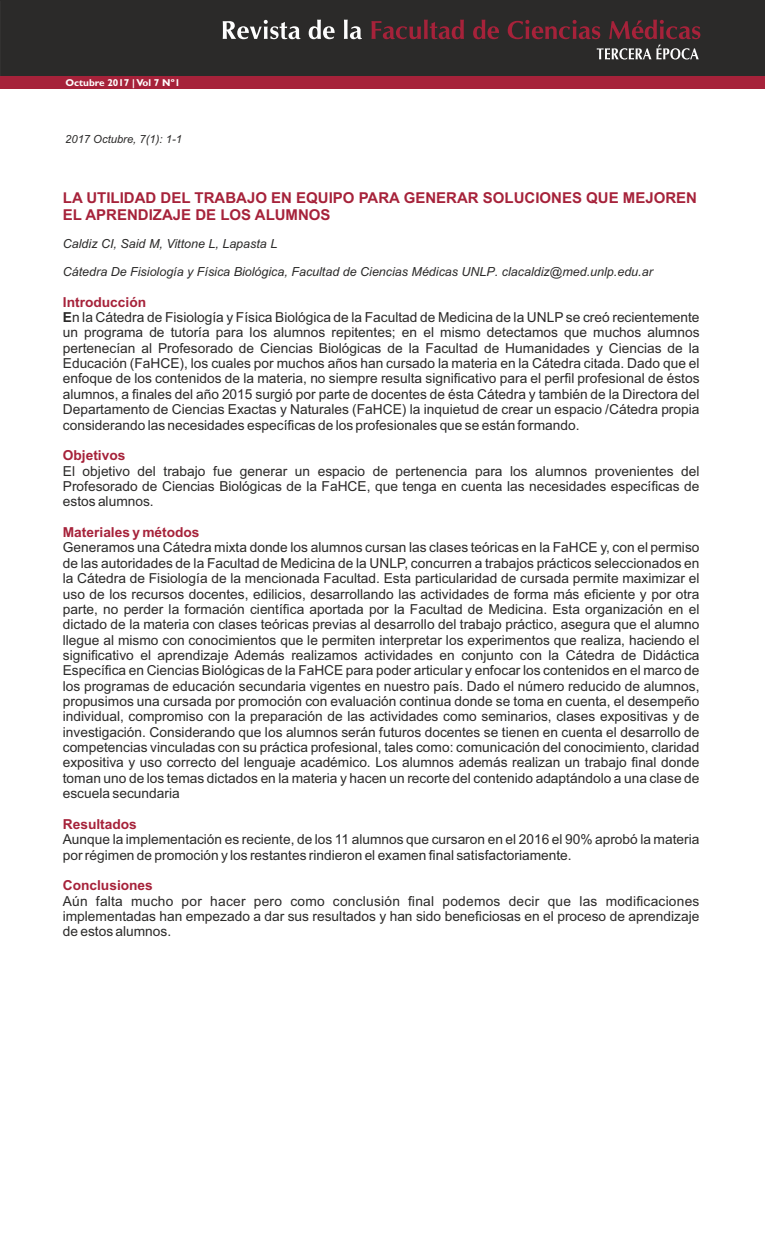
<style>
.page{position:relative;width:765px;height:1260px;background:#fff}
.page>*{position:absolute;margin:0;border:0;box-sizing:border-box;transform-origin:0 0}
.t1{font:700 15px/16.8px "Arial";color:#a6223a}
.t2{font:13.75px/15.4px "Arial";color:#2b2a29;text-align:justify}
.t3{font:700 13.75px "Arial";color:#a6223a}
.t4{font:italic 12.5px "Arial";color:#2b2a29}
.t5{font:italic 11.25px "Arial";color:#2b2a29}
.t6{font:700 10px "Gill Sans";color:#fefefe}
.s1{font-weight:700;color:#a6223a}
.s2{font-weight:700}
</style>
<div class="page">
<div style="left:0;top:0;width:765px;height:84px;background:#2b2a29"></div>
<svg style="left:223px;top:20px;width:77px;height:19px"></svg>
<svg style="left:309px;top:20px;width:53px;height:19px"></svg>
<svg style="left:371px;top:20px;width:329px;height:19px"></svg>
<svg style="left:597px;top:45px;width:102px;height:15px"></svg>
<div style="left:0;top:76px;width:765px;height:13px;background:#a6223a"></div>
<p class="t6" style="left:65px;top:79px;width:116px">Octubre 2017 | Vol 7 Nº1</p>
<p class="t5" style="left:65px;top:135px;width:118px">2017 Octubre, 7(1): 1-1</p>
<p class="t1" style="left:63px;top:191px;width:636px">LA UTILIDAD DEL TRABAJO EN EQUIPO PARA GENERAR SOLUCIONES QUE MEJOREN<br>EL APRENDIZAJE DE LOS ALUMNOS</p>
<p class="t4" style="left:63px;top:239px;width:216px">Caldiz CI, Said M, Vittone L, Lapasta L</p>
<p class="t4" style="left:63px;top:267px;width:591px">Cátedra De Fisiología y Física Biológica, Facultad de Ciencias Médicas UNLP. clacaldiz@med.unlp.edu.ar</p>
<p class="t2" style="left:63px;top:295px;width:638px;text-align:left"><span class="s1">Introducción<br></span><span class="s2">E</span>n la Cátedra de Fisiología y Física Biológica de la Facultad de Medicina de la UNLP se creó recientemente un programa de tutoría para los alumnos repitentes; en el mismo detectamos que muchos alumnos pertenecían al Profesorado de Ciencias Biológicas de la Facultad de Humanidades y Ciencias de la Educación (FaHCE), los cuales por muchos años han cursado la materia en la Cátedra citada. Dado que el enfoque de los contenidos de la materia, no siempre resulta significativo para el perfil profesional de éstos alumnos, a finales del año 2015 surgió por parte de docentes de ésta Cátedra y también de la Directora del Departamento de Ciencias Exactas y Naturales (FaHCE) la inquietud de crear un espacio /Cátedra propia considerando las necesidades específicas de los profesionales que se están formando.</p>
<p class="t3" style="left:63px;top:450px;width:64px">Objetivos</p>
<p class="t2" style="left:63px;top:464px;width:638px">El objetivo del trabajo fue generar un espacio de pertenencia para los alumnos provenientes del Profesorado de Ciencias Biológicas de la FaHCE, que tenga en cuenta las necesidades específicas de estos alumnos.</p>
<p class="t3" style="left:63px;top:527px;width:138px">Materiales y métodos</p>
<p class="t2" style="left:63px;top:541px;width:638px">Generamos una Cátedra mixta donde los alumnos cursan las clases teóricas en la FaHCE y, con el permiso de las autoridades de la Facultad de Medicina de la UNLP, concurren a trabajos prácticos seleccionados en la Cátedra de Fisiología de la mencionada Facultad. Esta particularidad de cursada permite maximizar el uso de los recursos docentes, edilicios, desarrollando las actividades de forma más eficiente y por otra parte, no perder la formación científica aportada por la Facultad de Medicina. Esta organización en el dictado de la materia con clases teóricas previas al desarrollo del trabajo práctico, asegura que el alumno llegue al mismo con conocimientos que le permiten interpretar los experimentos que realiza, haciendo el significativo el aprendizaje Además realizamos actividades en conjunto con la Cátedra de Didáctica Específica en Ciencias Biológicas de la FaHCE para poder articular y enfocar los contenidos en el marco de los programas de educación secundaria vigentes en nuestro país. Dado el número reducido de alumnos, propusimos una cursada por promoción con evaluación continua donde se toma en cuenta, el desempeño individual, compromiso con la preparación de las actividades como seminarios, clases expositivas y de investigación. Considerando que los alumnos serán futuros docentes se tienen en cuenta el desarrollo de competencias vinculadas con su práctica profesional, tales como: comunicación del conocimiento, claridad expositiva y uso correcto del lenguaje académico. Los alumnos además realizan un trabajo final donde toman uno de los temas dictados en la materia y hacen un recorte del contenido adaptándolo a una clase de escuela secundaria</p>
<p class="t3" style="left:63px;top:819px;width:76px">Resultados</p>
<p class="t2" style="left:63px;top:833px;width:638px">Aunque la implementación es reciente, de los 11 alumnos que cursaron en el 2016 el 90% aprobó la materia por régimen de promoción y los restantes rindieron el examen final satisfactoriamente.</p>
<p class="t3" style="left:63px;top:880px;width:92px">Conclusiones</p>
<p class="t2" style="left:63px;top:894px;width:638px">Aún falta mucho por hacer pero como conclusión final podemos decir que las modificaciones implementadas han empezado a dar sus resultados y han sido beneficiosas en el proceso de aprendizaje de estos alumnos.</p>
</div>
